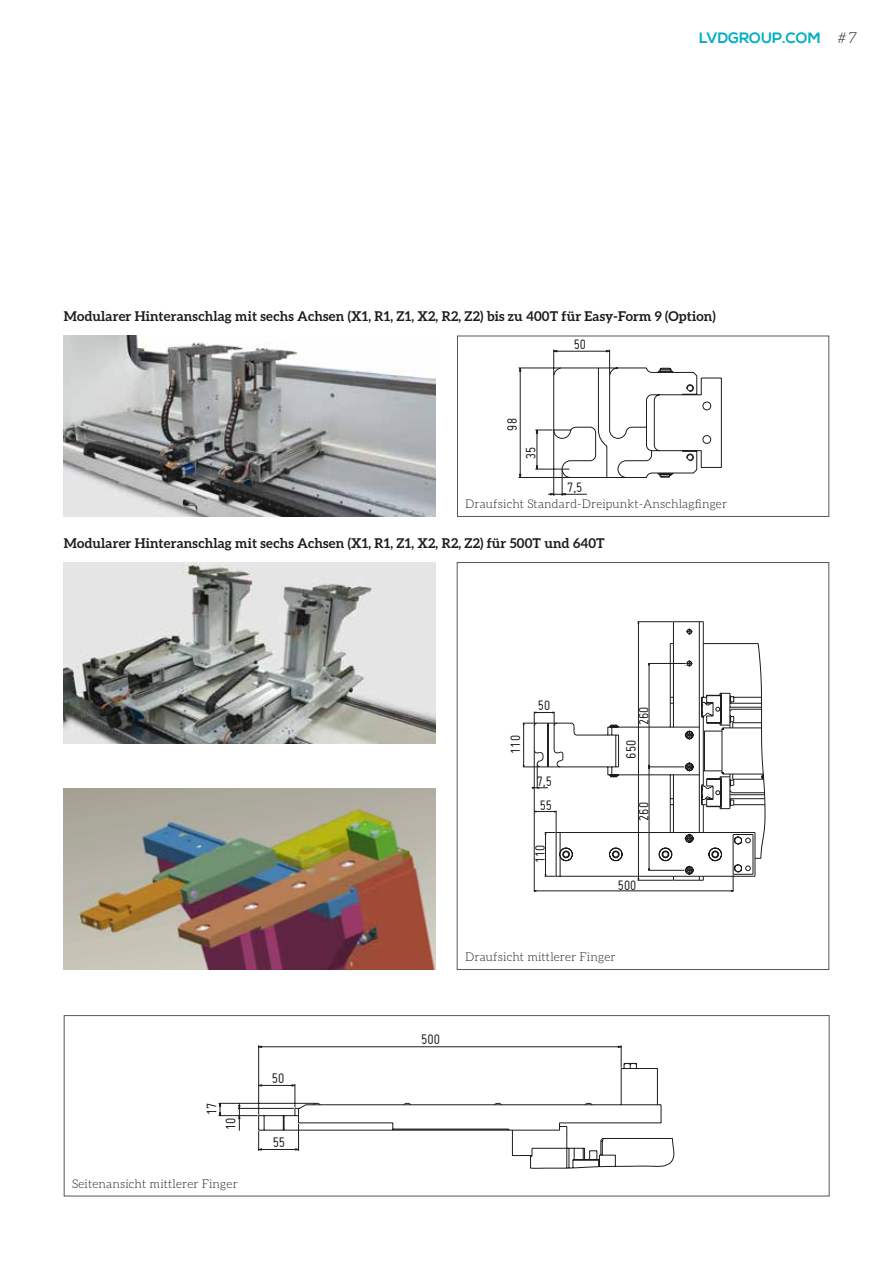
<style>
.page{position:relative;width:893px;height:1263px;background:#fff}
.page>*{position:absolute;margin:0;border:0;box-sizing:border-box;transform-origin:0 0}
.t1{font:700 15px "Nexa";color:#00afbf}
.t2{font:15px "Miso";color:#1d1d1b}
.t3{font:14.85px/23.7px "Miso";color:#1d1d1b}
.t4{font:14.7px "Miso";color:#1d1d1b}
.t5{font:700 13.5px "Aleo";letter-spacing:.01em;color:#1d1d1b}
.t6{font:300 12px "Aleo";letter-spacing:.01em;color:#1d1d1b}
.t7{font:9px "Miso";color:#1d1d1b}
.s1{font-family:"Aleo";font-weight:300;font-style:italic;color:#1d1d1b}
</style>
<div class="page">
<svg style="left:219px;top:1104px;width:2px;height:11px"></svg>
<svg style="left:238px;top:1104px;width:3px;height:26px"></svg>
<hr style="left:258px;top:1045px;width:1px;height:70px;background:#1d1d1b">
<hr style="left:219px;top:1115px;width:39px;height:1px;background:#1d1d1b">
<hr style="left:238px;top:1108px;width:56px;height:1px;background:#1d1d1b">
<hr style="left:219px;top:1103px;width:97px;height:1px;background:#1d1d1b">
<hr style="left:259px;top:1046px;width:362px;height:1px;background:#1d1d1b">
<svg style="left:618px;top:1045px;width:4px;height:18px"></svg>
<hr style="left:259px;top:1262px;width:362px;height:1px;background:#1d1d1b">
<svg style="left:278px;top:1262px;width:20px;height:1px"></svg>
<svg style="left:258px;top:1063px;width:400px;height:21px"></svg>
<svg style="left:258px;top:1084px;width:417px;height:85px"></svg>
<svg style="left:518px;top:349px;width:204px;height:147px"></svg>
<div style="left:457px;top:336px;width:372px;height:181px;border:1px solid #575756"></div>
<div style="left:457px;top:562px;width:372px;height:408px;border:1px solid #575756"></div>
<hr style="left:534px;top:890px;width:199px;height:1px;background:#1d1d1b">
<hr style="left:523px;top:723px;width:1px;height:44px;background:#1d1d1b">
<hr style="left:534px;top:750px;width:1px;height:142px;background:#1d1d1b">
<svg style="left:523px;top:764px;width:11px;height:24px"></svg>
<svg style="left:523px;top:712px;width:11px;height:13px"></svg>
<svg style="left:534px;top:711px;width:231px;height:165px"></svg>
<svg style="left:637px;top:621px;width:127px;height:271px"></svg>
<img style="left:64px;top:336px;width:372px;height:181px">
<img style="left:64px;top:562px;width:372px;height:181px">
<img style="left:64px;top:789px;width:372px;height:181px">
<div style="left:64px;top:1015px;width:765px;height:181px;border:1px solid #575756"></div>
<p class="t1" style="left:699px;top:29px;width:160px">LVDGROUP.COM <span class="s1"># 7</span></p>
<p class="t5" style="left:64px;top:308px;width:653px">Modularer Hinteranschlag mit sechs Achsen (X1, R1, Z1, X2, R2, Z2) bis zu 400T für Easy-Form 9 (Option)</p>
<p class="t4" style="left:504px;top:431px;width:14px;rotate:-90deg">98</p>
<p class="t4" style="left:522px;top:459px;width:14px;rotate:-90deg">35</p>
<p class="t4" style="left:574px;top:336px;width:14px">50</p>
<p class="t4" style="left:567px;top:479px;width:17px">7,5</p>
<p class="t6" style="left:465px;top:498px;width:263px">Draufsicht Standard-Dreipunkt-Anschlagfinger</p>
<p class="t7" style="left:542px;top:535px;width:9px">50</p>
<p class="t5" style="left:64px;top:535px;width:543px">Modularer Hinteranschlag mit sechs Achsen (X1, R1, Z1, X2, R2, Z2) für 500T und 640T</p>
<p class="t3" style="left:538px;top:693px;width:14px">50</p>
<p class="t3" style="left:632px;top:725px;width:20px;rotate:-90deg">260</p>
<p class="t3" style="left:503px;top:754px;width:20px;rotate:-90deg">110</p>
<p class="t3" style="left:619px;top:758px;width:20px;rotate:-90deg">650</p>
<p class="t3" style="left:537px;top:769px;width:17px">7,5<br>55</p>
<p class="t3" style="left:528px;top:863px;width:20px;rotate:-90deg">110</p>
<p class="t3" style="left:631px;top:821px;width:20px;rotate:-90deg">260</p>
<p class="t3" style="left:618px;top:873px;width:20px">500</p>
<p class="t2" style="left:203px;top:1115px;width:14px;rotate:-90deg">17</p>
<p class="t2" style="left:222px;top:1130px;width:14px;rotate:-90deg">10</p>
<p class="t6" style="left:72px;top:1177px;width:167px">Seitenansicht mittlerer Finger</p>
<p class="t2" style="left:272px;top:1070px;width:14px">50</p>
<p class="t2" style="left:273px;top:1134px;width:14px">55</p>
<p class="t6" style="left:465px;top:951px;width:152px">Draufsicht mittlerer Finger</p>
<p class="t2" style="left:421px;top:1030px;width:20px">500</p>
</div>
